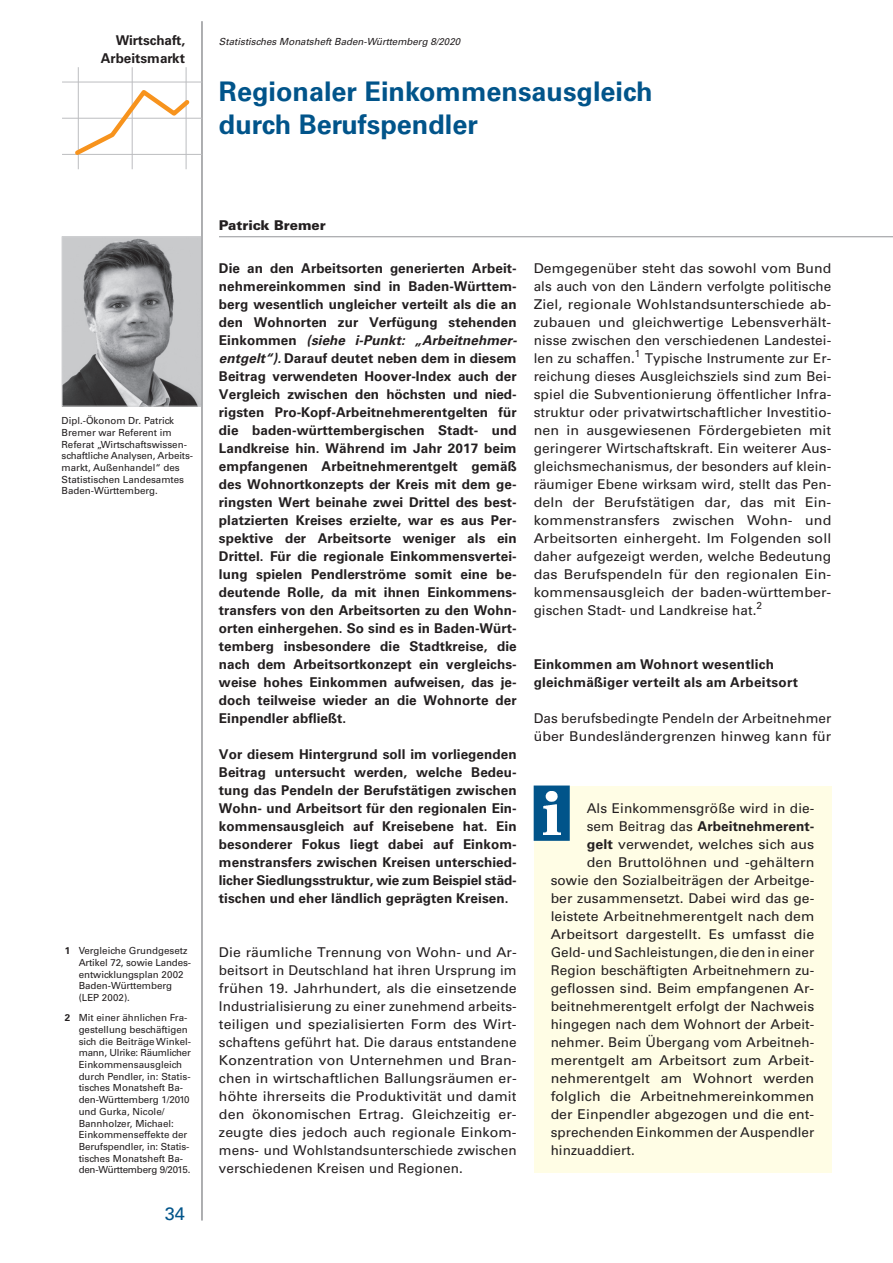
<style>
.page{position:relative;width:893px;height:1263px;background:#fff}
.page>*{position:absolute;margin:0;border:0;box-sizing:border-box;transform-origin:0 0}
.Beitragsüberschrift{font:700 27px/33px "Univers";color:#01548a}
.t1{font:18px "Univers";color:#01548a}
.Kapitelanfang{font:700 13.5px/18px "Univers";letter-spacing:.005em;color:#231f20;text-align:justify}
.Fließtext{font:13.5px/18px "Univers";letter-spacing:.005em;color:#231f20;text-align:justify;scale:1.04 1}
.Infotext{font:13.5px "Univers";letter-spacing:.005em;color:#231f20}
.Infotext-2{font:13.5px "Univers";letter-spacing:.005em;color:#231f20;scale:1.05 1}
.Infotext-3{font:13.5px "Univers";letter-spacing:.005em;color:#231f20;scale:1.04 1}
.Fließtext-2{font:13.5px/18px "Univers";letter-spacing:.005em;color:#231f20}
.Kapitelzwischenübers{font:700 13.5px/18px "Univers";letter-spacing:.015em;color:#231f20}
.Infotext-4{font:700 13.5px "Univers";letter-spacing:.005em;color:#231f20}
.Kopfzeile_Beitragsth{font:700 13.5px "Univers";color:#231f20}
.t2{font:900 13.5px "Univers";color:#231f20}
.t3{font:9.75px/11.7px "Univers";color:#231f20}
.Kopfzeile_Ausgabe{font:italic 9.75px "Univers";color:#231f20}
.s1{font-weight:700}
.s2{font-style:italic}
.s3{font-weight:400}
</style>
<div class="page">
<img style="left:64px;top:238px;width:136px;height:166px">
<div style="left:62px;top:236px;width:140px;height:170px;border:1px solid #d1d2d4"></div>
<hr style="left:219px;top:236px;width:674px;height:1px;background:#939598">
<hr style="left:202px;top:21px;width:1px;height:1199px;background:#939598">
<hr style="left:62px;top:82px;width:140px;height:1px;background:#bcbdc0">
<hr style="left:62px;top:118px;width:140px;height:1px;background:#bcbdc0">
<hr style="left:62px;top:154px;width:140px;height:1px;background:#bcbdc0">
<hr style="left:78px;top:67px;width:1px;height:102px;background:#bcbdc0">
<hr style="left:132px;top:67px;width:1px;height:102px;background:#bcbdc0">
<hr style="left:186px;top:67px;width:1px;height:102px;background:#bcbdc0">
<svg style="left:71px;top:86px;width:122px;height:73px"></svg>
<div style="left:534px;top:786px;width:297px;height:387px;background:#fffde5"></div>
<div style="left:534px;top:785px;width:36px;height:56px;background:#01548a;border:2px solid #01548a"></div>
<img style="left:543px;top:791px;width:17px;height:44px">
<p class="Kopfzeile_Beitragsth" style="left:116px;top:32px;width:71px">Wirtschaft,</p>
<p class="Kopfzeile_Ausgabe" style="left:219px;top:35px;width:243px">Statistisches Monatsheft Baden-Württemberg 8/2020</p>
<p class="Kopfzeile_Beitragsth" style="left:101px;top:50px;width:86px">Arbeitsmarkt</p>
<p class="Beitragsüberschrift" style="left:219px;top:75px;width:435px">Regionaler Einkommensausgleich durch Berufspendler</p>
<p class="t3" style="left:62px;top:415px;width:133px">Dipl.-Ökonom Dr. Patrick<br>Bremer war Referent im<br>Referat „Wirtschaftswissen&shy;schaftliche Analysen, Arbeits&shy;markt, Außenhandel“ des<br>Statistischen Landesamtes<br>Baden-Württemberg.</p>
<p class="t3" style="left:79px;top:945px;width:114px;text-indent:-14px"><span class="s1">1</span> Vergleiche Grundgesetz<br>Artikel 72, sowie Landes&shy;entwicklungsplan 2002<br>Baden-Württemberg (LEP 2002).</p>
<p class="t3" style="left:79px;top:1012px;width:114px;text-indent:-14px"><span class="s1">2</span> Mit einer ähnlichen Fra&shy;gestellung beschäftigen sich die Beiträge Winkel&shy;mann, Ulrike: Räumlicher<br>Einkommensausgleich durch Pendler, in: Statis&shy;tisches Monatsheft Ba&shy;den-Württemberg 1/2010 und Gurka, Nicole/<br>Bannholzer, Michael:<br>Einkommenseffekte der<br>Berufspendler, in: Statis&shy;tisches Monatsheft Ba&shy;den-Württemberg 9/2015.</p>
<p class="t1" style="left:165px;top:1203px;width:22px">34</p>
<p class="t2" style="left:219px;top:216px;width:108px">Patrick Bremer</p>
<p class="Kapitelanfang" style="left:219px;top:259px;width:299px">Die an den Arbeitsorten generierten Arbeit&shy;nehmereinkommen sind in Baden-Württem&shy;berg wesentlich ungleicher verteilt als die an den Wohnorten zur Verfügung stehenden Einkommen <span class="s2">(siehe i-Punkt: „Arbeitnehmer&shy;entgelt“).</span> Darauf deutet neben dem in diesem Beitrag verwendeten Hoover-Index auch der Vergleich zwischen den höchsten und nied&shy;rigsten Pro-Kopf-Arbeitnehmerentgelten für die baden-württembergischen Stadt- und Landkreise hin. Während im Jahr 2017 beim empfangenen Arbeitnehmerentgelt gemäß des Wohnortkonzepts der Kreis mit dem ge&shy;ringsten Wert beinahe zwei Drittel des best&shy;platzierten Kreises erzielte, war es aus Per&shy;spektive der Arbeitsorte weniger als ein Drittel. Für die regionale Einkommensvertei&shy;lung spielen Pendlerströme somit eine be&shy;deutende Rolle, da mit ihnen Einkommens&shy;transfers von den Arbeitsorten zu den Wohn&shy;orten einhergehen. So sind es in Baden-Würt&shy;temberg insbesondere die Stadtkreise, die nach dem Arbeitsortkonzept ein vergleichs&shy;weise hohes Einkommen aufweisen, das je&shy;doch teilweise wieder an die Wohnorte der Einpendler abfließt.</p>
<p class="Kapitelanfang" style="left:219px;top:745px;width:299px">Vor diesem Hintergrund soll im vorliegenden Beitrag untersucht werden, welche Bedeu&shy;tung das Pendeln der Berufstätigen zwischen Wohn- und Arbeitsort für den regionalen Ein&shy;kommensausgleich auf Kreisebene hat. Ein besonderer Fokus liegt dabei auf Einkom&shy;menstransfers zwischen Kreisen unterschied&shy;licher Siedlungsstruktur, wie zum Beispiel städ&shy;tischen und eher ländlich geprägten Kreisen.</p>
<p class="Fließtext" style="left:219px;top:943px;width:288px">Die räumliche Trennung von Wohn- und Ar&shy;beitsort in Deutschland hat ihren Ursprung im frühen 19. Jahrhundert, als die einsetzende Industrialisierung zu einer zunehmend arbeits&shy;teiligen und spezialisierten Form des Wirt&shy;schaftens geführt hat. Die daraus entstandene Konzentration von Unternehmen und Bran&shy;chen in wirtschaftlichen Ballungsräumen er&shy;höhte ihrerseits die Produktivität und damit den ökonomischen Ertrag. Gleichzeitig er&shy;zeugte dies jedoch auch regionale Einkom&shy;mens- und Wohlstandsunterschiede zwischen verschiedenen Kreisen und Regionen.</p>
<p class="Fließtext" style="left:534px;top:259px;width:288px">Demgegenüber steht das sowohl vom Bund als auch von den Ländern verfolgte politische Ziel, regionale Wohlstandsunterschiede ab&shy;zubauen und gleichwertige Lebensverhält&shy;nisse zwischen den verschiedenen Landestei&shy;len zu schaffen.<sup>1</sup> Typische Instrumente zur Er&shy;reichung dieses Ausgleichsziels sind zum Bei&shy;spiel die Subventionierung öffentlicher Infra&shy;struktur oder privatwirtschaftlicher Investitio&shy;nen in ausgewiesenen Fördergebieten mit geringerer Wirtschaftskraft. Ein weiterer Aus&shy;gleichsmechanismus, der besonders auf klein&shy;räumiger Ebene wirksam wird, stellt das Pen&shy;deln der Berufstätigen dar, das mit Ein&shy;kommenstransfers zwischen Wohn- und Arbeitsorten einhergeht. Im Folgenden soll daher aufgezeigt werden, welche Bedeutung das Berufspendeln für den regionalen Ein&shy;kommensausgleich der baden-württember&shy;gischen Stadt- und Landkreise hat.<sup>2</sup></p>
<p class="Kapitelzwischenübers" style="left:534px;top:655px;width:266px">Einkommen am Wohnort wesentlich gleichmäßiger verteilt als am Arbeitsort</p>
<p class="Fließtext-2" style="left:534px;top:709px;width:299px">Das berufsbedingte Pendeln der Arbeitnehmer über Bundesländergrenzen hinweg kann für</p>
<p class="Infotext" style="left:587px;top:800px;width:229px">Als Einkommensgröße wird in die-</p>
<p class="Infotext-4" style="left:587px;top:818px;width:229px"><span class="s3">sem Beitrag das</span> Arbeitnehmerent-</p>
<p class="Infotext-2" style="left:587px;top:836px;width:218px"><span class="s1">gelt</span> verwendet, welches sich aus</p>
<p class="Infotext-2" style="left:587px;top:854px;width:218px">den Bruttolöhnen und -gehältern</p>
<p class="Infotext" style="left:551px;top:872px;width:265px">sowie den Sozialbeiträgen der Arbeitge-</p>
<p class="Infotext" style="left:551px;top:890px;width:264px">ber zusammensetzt. Dabei wird das ge-</p>
<p class="Infotext-3" style="left:551px;top:908px;width:255px">leistete Arbeitnehmerentgelt nach dem</p>
<p class="Infotext-2" style="left:551px;top:926px;width:253px">Arbeitsort dargestellt. Es umfasst die</p>
<p class="Infotext" style="left:551px;top:944px;width:265px">Geld- und Sachleistungen, die den in einer</p>
<p class="Infotext" style="left:551px;top:962px;width:265px">Region beschäftigten Arbeitnehmern zu-</p>
<p class="Infotext-3" style="left:551px;top:980px;width:254px">geflossen sind. Beim empfangenen Ar-</p>
<p class="Infotext" style="left:551px;top:998px;width:265px">beitnehmerentgelt erfolgt der Nachweis</p>
<p class="Infotext" style="left:551px;top:1016px;width:265px">hingegen nach dem Wohnort der Arbeit-</p>
<p class="Infotext" style="left:551px;top:1034px;width:265px">nehmer. Beim Übergang vom Arbeitneh-</p>
<p class="Infotext-2" style="left:551px;top:1052px;width:251px">merentgelt am Arbeitsort zum Arbeit-</p>
<p class="Infotext-2" style="left:551px;top:1070px;width:253px">nehmerentgelt am Wohnort werden</p>
<p class="Infotext-2" style="left:551px;top:1088px;width:253px">folglich die Arbeitnehmereinkommen</p>
<p class="Infotext-3" style="left:551px;top:1106px;width:255px">der Einpendler abgezogen und die ent-</p>
<p class="Infotext" style="left:551px;top:1124px;width:265px">sprechenden Einkommen der Auspendler</p>
<p class="Infotext" style="left:551px;top:1142px;width:86px">hinzuaddiert.</p>
</div>
